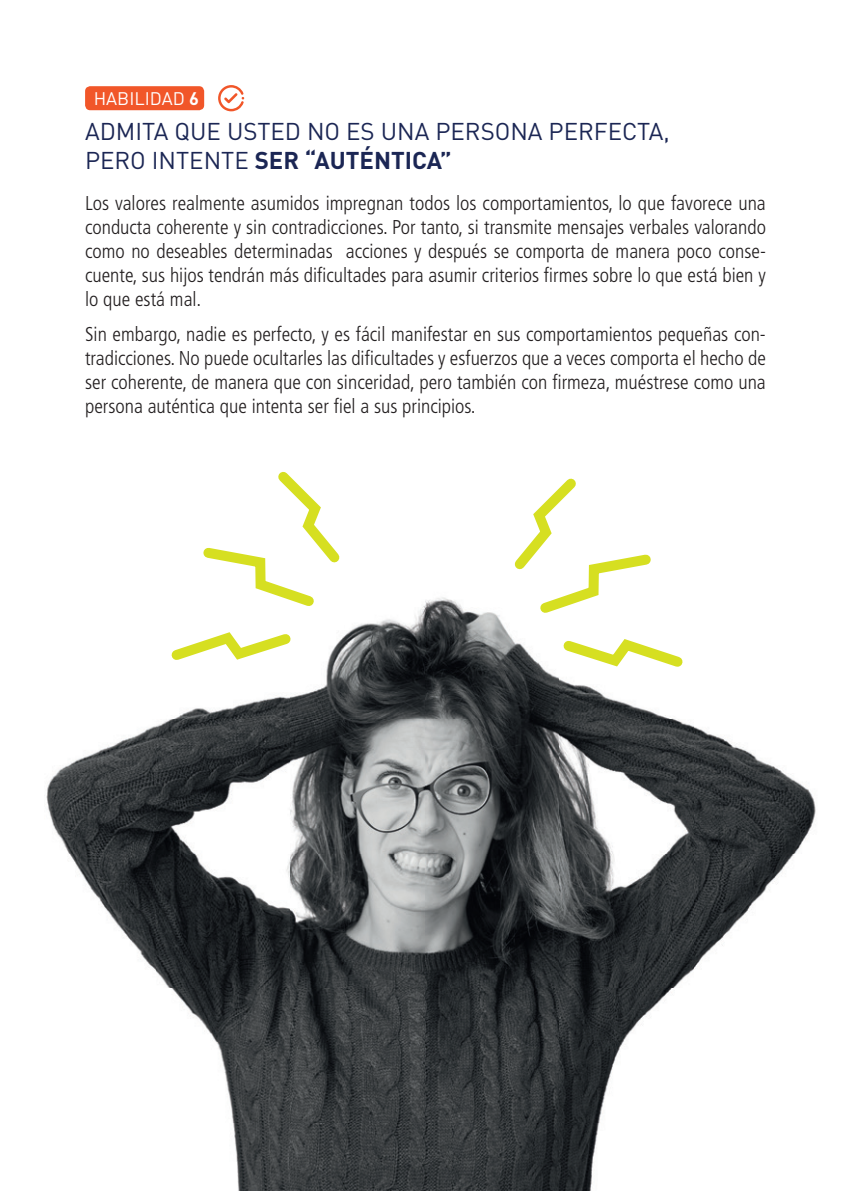
<style>
.page{position:relative;width:851px;height:1191px;background:#fff}
.page>*{position:absolute;margin:0;border:0;box-sizing:border-box;transform-origin:0 0}
.t1{font:24px/28.8px "DIN Pro";color:#1b2654}
.t2{font:300 condensed 20px/24px "Frutiger LT Std";color:#231f20;text-align:justify}
.t3{font:18px "DIN Pro";color:#fff}
.s1{font-weight:700}
</style>
<div class="page">
<img style="left:46px;top:597px;width:770px;height:594px">
<div style="left:85px;top:86px;width:119px;height:24px;background:#f15629;border-radius:5px"></div>
<svg style="left:218px;top:85px;width:26px;height:26px"></svg>
<svg style="left:505px;top:478px;width:152px;height:142px"></svg>
<svg style="left:556px;top:633px;width:134px;height:41px"></svg>
<svg style="left:197px;top:472px;width:151px;height:142px"></svg>
<svg style="left:164px;top:626px;width:134px;height:41px"></svg>
<p class="t3" style="left:94px;top:84px;width:107px">HABILIDAD <span class="s1">6</span></p>
<p class="t1" style="left:85px;top:116px;width:586px">ADMITA QUE USTED NO ES UNA PERSONA PERFECTA,<br>PERO INTENTE <span class="s1">SER “AUTÉNTICA”</span></p>
<p class="t2" style="left:85px;top:191px;width:682px">Los valores realmente asumidos impregnan todos los comportamientos, lo que favorece una conducta coherente y sin contradicciones. Por tanto, si transmite mensajes verbales valorando como no deseables determinadas acciones y después se comporta de manera poco conse&shy;cuente, sus hijos tendrán más dificultades para asumir criterios firmes sobre lo que está bien y lo que está mal.</p>
<p class="t2" style="left:85px;top:323px;width:682px">Sin embargo, nadie es perfecto, y es fácil manifestar en sus comportamientos pequeñas con&shy;tradicciones. No puede ocultarles las dificultades y esfuerzos que a veces comporta el hecho de ser coherente, de manera que con sinceridad, pero también con firmeza, muéstrese como una persona auténtica que intenta ser fiel a sus principios.</p>
</div>
